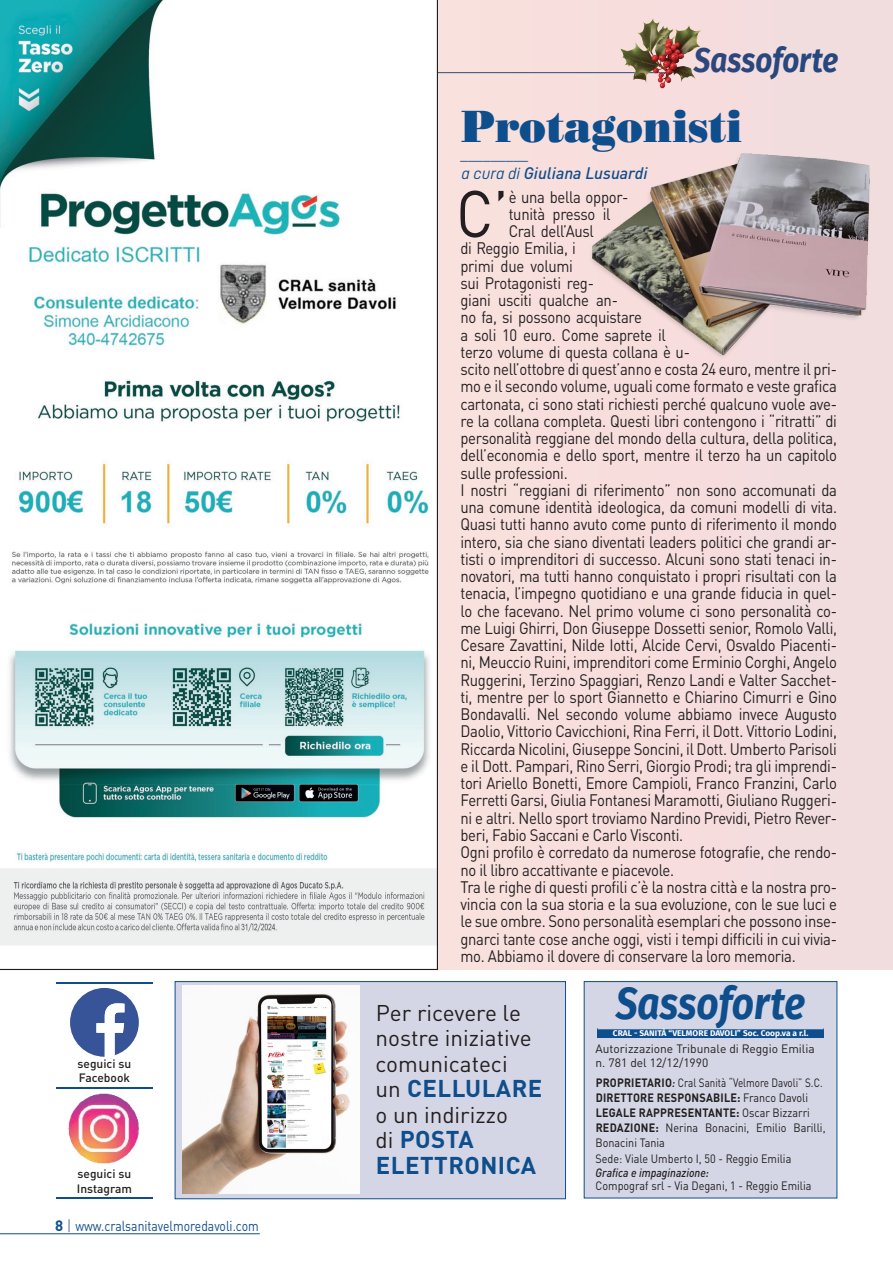
<style>
.page{position:relative;width:893px;height:1263px;background:#fff}
.page>*{position:absolute;margin:0;border:0;box-sizing:border-box;transform-origin:0 0}
.t1{font:64.95px "DIN Pro";color:#231f20;scale:.9 1}
.t2{font:italic 700 45.15px "Fira Sans";color:#0f4e8c;scale:.86 1}
.t3{font:45px "Bodoni Poster";color:#0f4e8c;scale:.9 1}
.t4{font:italic 700 34.35px "Fira Sans";color:#0f4e8c;scale:.86 1}
.t5{font:700 24px/25.5px "DIN Pro";letter-spacing:.02em;color:#0f4e8c}
.t6{font:22.5px/25.5px "DIN Pro";color:#231f20}
.t7{font:16.5px "DIN Pro";letter-spacing:-.02em;color:#231f20;scale:.9 1}
.t8{font:italic 500 16.5px "DIN Pro";color:#0f4e8c}
.t9{font:16.5px "D DIN Italic";color:#0f4e8c}
.t10{font:14.25px "DIN Pro";color:#0f4e8c;scale:.85 1}
.t11{font:12px/15px "DIN Pro";color:#231f20;scale:.82 1}
.t12{font:12px "DIN Pro";color:#231f20;scale:.9 1}
.t13{font:12px/14.4px "DIN Pro";color:#231f20}
.t14{font:500 12px/14.4px "DIN Pro";color:#231f20}
.t15{font:italic 500 12px "DIN Pro";color:#231f20;scale:.9 1}
.t16{font:700 8.25px "Fira Sans";letter-spacing:.01em;color:#fff}
.s1{font-family:"DIN";font-weight:700;font-size:14.85px}
.s2{font-weight:300;font-size:14.85px}
.s3{font-family:"D DIN Italic";font-weight:400;font-style:normal}
.s4{font-weight:400;font-size:22.5px;color:#231f20}
.s5{font-weight:700}
.s6{font-weight:500;font-style:italic}
</style>
<div class="page">
<hr style="left:0;top:72px;width:691px;height:1px;background:#0f4e8c">
<hr style="left:0;top:1233px;width:260px;height:1px;background:#0f4e8c">
<div style="left:439px;top:0;width:454px;height:969px;background:#f7dedd"></div>
<img style="left:592px;top:153px;width:278px;height:204px">
<svg style="left:0;top:0;width:438px;height:970px"></svg>
<div style="left:584px;top:981px;width:253px;height:217px;background:#d4d6e5"></div>
<div style="left:597px;top:1028px;width:227px;height:10px;background:#0f4e8c"></div>
<hr style="left:597px;top:1028px;width:227px;height:1px;background:#fff">
<div style="left:175px;top:981px;width:391px;height:218px;background:#d4d6e5;border:1px solid #0f4e8c"></div>
<hr style="left:56px;top:982px;width:96px;height:1px;background:#0f4e8c">
<hr style="left:56px;top:1087px;width:96px;height:1px;background:#0f4e8c">
<svg style="left:70px;top:988px;width:69px;height:69px"></svg>
<img style="left:183px;top:985px;width:176px;height:209px">
<hr style="left:56px;top:1198px;width:96px;height:1px;background:#0f4e8c">
<img style="left:69px;top:1093px;width:71px;height:71px">
<p class="t14" style="left:78px;top:1055px;width:55px">seguici su<br>Facebook</p>
<p class="t14" style="left:77px;top:1165px;width:57px">seguici su<br>Instagram</p>
<p class="t10" style="left:55px;top:1215px;width:241px"><span class="s1">8</span> <span class="s2">|</span> www.cralsanitavelmoredavoli.com</p>
<h3 class="t4" style="left:694px;top:31px;width:169px">Sassoforte</h3>
<h3 class="t3" style="left:462px;top:99px;width:313px">Protagonisti</h3>
<h1 class="t1" style="left:456px;top:163px;width:60px">C’</h1>
<p class="t7" style="left:509px;top:184px;width:135px">è una bella oppor-</p>
<p class="t9" style="left:462px;top:145px;width:69px">_________</p>
<p class="t8" style="left:462px;top:160px;width:188px"><span class="s3">a cura di</span> Giuliana Lusuardi</p>
<p class="t7" style="left:509px;top:201px;width:115px">tunità presso il</p>
<p class="t7" style="left:509px;top:218px;width:96px">Cral dell’Ausl</p>
<p class="t7" style="left:460px;top:235px;width:130px">di Reggio Emilia, i</p>
<p class="t7" style="left:460px;top:253px;width:127px">primi due volumi</p>
<p class="t7" style="left:460px;top:270px;width:150px">sui Protagonisti reg-</p>
<p class="t7" style="left:460px;top:287px;width:177px">giani usciti qualche an-</p>
<p class="t7" style="left:460px;top:304px;width:203px">no fa, si possono acquistare</p>
<p class="t7" style="left:460px;top:322px;width:230px">a soli 10 euro. Come saprete il</p>
<p class="t7" style="left:460px;top:339px;width:257px">terzo volume di questa collana è u-</p>
<p class="t7" style="left:460px;top:356px;width:420px">scito nell’ottobre di quest’anno e costa 24 euro, mentre il pri-</p>
<p class="t7" style="left:460px;top:373px;width:420px">mo e il secondo volume, uguali come formato e veste grafica</p>
<p class="t7" style="left:460px;top:391px;width:420px">cartonata, ci sono stati richiesti perché qualcuno vuole ave-</p>
<p class="t7" style="left:460px;top:408px;width:420px">re la collana completa. Questi libri contengono i “ritratti” di</p>
<p class="t7" style="left:460px;top:425px;width:420px">personalità reggiane del mondo della cultura, della politica,</p>
<p class="t7" style="left:460px;top:442px;width:420px">dell’economia e dello sport, mentre il terzo ha un capitolo</p>
<p class="t7" style="left:460px;top:460px;width:121px">sulle professioni.</p>
<p class="t7" style="left:460px;top:477px;width:420px">I nostri “reggiani di riferimento” non sono accomunati da</p>
<p class="t7" style="left:460px;top:494px;width:420px">una comune identità ideologica, da comuni modelli di vita.</p>
<p class="t7" style="left:460px;top:511px;width:420px">Quasi tutti hanno avuto come punto di riferimento il mondo</p>
<p class="t7" style="left:460px;top:529px;width:420px">intero, sia che siano diventati leaders politici che grandi ar-</p>
<p class="t7" style="left:460px;top:546px;width:420px">tisti o imprenditori di successo. Alcuni sono stati tenaci in-</p>
<p class="t7" style="left:460px;top:563px;width:420px">novatori, ma tutti hanno conquistato i propri risultati con la</p>
<p class="t7" style="left:460px;top:580px;width:420px">tenacia, l’impegno quotidiano e una grande fiducia in quel-</p>
<p class="t7" style="left:460px;top:598px;width:420px">lo che facevano. Nel primo volume ci sono personalità co-</p>
<p class="t7" style="left:460px;top:615px;width:420px">me Luigi Ghirri, Don Giuseppe Dossetti senior, Romolo Valli,</p>
<p class="t7" style="left:460px;top:632px;width:420px">Cesare Zavattini, Nilde Iotti, Alcide Cervi, Osvaldo Piacenti-</p>
<p class="t7" style="left:460px;top:649px;width:420px">ni, Meuccio Ruini, imprenditori come Erminio Corghi, Angelo</p>
<p class="t7" style="left:460px;top:667px;width:420px">Ruggerini, Terzino Spaggiari, Renzo Landi e Valter Sacchet-</p>
<p class="t7" style="left:460px;top:684px;width:420px">ti, mentre per lo sport Giannetto e Chiarino Cimurri e Gino</p>
<p class="t7" style="left:460px;top:701px;width:420px">Bondavalli. Nel secondo volume abbiamo invece Augusto</p>
<p class="t7" style="left:460px;top:718px;width:420px">Daolio, Vittorio Cavicchioni, Rina Ferri, il Dott. Vittorio Lodini,</p>
<p class="t7" style="left:460px;top:736px;width:420px">Riccarda Nicolini, Giuseppe Soncini, il Dott. Umberto Parisoli</p>
<p class="t7" style="left:460px;top:753px;width:420px">e il Dott. Pampari, Rino Serri, Giorgio Prodi; tra gli imprendi-</p>
<p class="t7" style="left:460px;top:770px;width:420px">tori Ariello Bonetti, Emore Campioli, Franco Franzini, Carlo</p>
<p class="t7" style="left:460px;top:787px;width:420px">Ferretti Garsi, Giulia Fontanesi Maramotti, Giuliano Ruggeri-</p>
<p class="t7" style="left:460px;top:805px;width:420px">ni e altri. Nello sport troviamo Nardino Previdi, Pietro Rever-</p>
<p class="t7" style="left:460px;top:822px;width:249px">beri, Fabio Saccani e Carlo Visconti.</p>
<p class="t7" style="left:460px;top:839px;width:420px">Ogni profilo è corredato da numerose fotografie, che rendo-</p>
<p class="t7" style="left:460px;top:856px;width:239px">no il libro accattivante e piacevole.</p>
<p class="t7" style="left:460px;top:874px;width:420px">Tra le righe di questi profili c’è la nostra città e la nostra pro-</p>
<p class="t7" style="left:460px;top:891px;width:420px">vincia con la sua storia e la sua evoluzione, con le sue luci e</p>
<p class="t7" style="left:460px;top:908px;width:420px">le sue ombre. Sono personalità esemplari che possono inse-</p>
<p class="t7" style="left:460px;top:925px;width:420px">gnarci tante cose anche oggi, visti i tempi difficili in cui vivia-</p>
<p class="t7" style="left:460px;top:943px;width:374px">mo. Abbiamo il dovere di conservare la loro memoria.</p>
<h3 class="t6" style="left:376px;top:998px;width:147px">Per ricevere le</h3>
<h3 class="t6" style="left:376px;top:1023px;width:158px">nostre iniziative comunicateci</h3>
<h3 class="t5" style="left:376px;top:1073px;width:168px"><span class="s4">un</span> CELLULARE</h3>
<h3 class="t6" style="left:376px;top:1100px;width:134px">o un indirizzo</h3>
<h3 class="t5" style="left:376px;top:1124px;width:162px"><span class="s4">di</span> POSTA<br>ELETTRONICA</h3>
<h2 class="t2" style="left:616px;top:965px;width:222px">Sassoforte</h2>
<p class="t16" style="left:613px;top:1026px;width:197px">CRAL - SANITÀ “VELMORE DAVOLI” Soc. Coop.va a r.l.</p>
<p class="t13" style="left:596px;top:1040px;width:221px">Autorizzazione Tribunale di Reggio Emilia n. 781 del 12/12/1990</p>
<p class="t11" style="left:596px;top:1074px;width:282px"><span class="s5">PROPRIETARIO</span><span class="s6">:</span> Cral Sanità “Velmore Davoli” S.C.<br><span class="s5">DIRETTORE RESPONSABILE:</span> Franco Davoli <span class="s5">LEGALE RAPPRESENTANTE:</span> Oscar Bizzarri <span class="s5">REDAZIONE:</span> Nerina Bonacini, Emilio Barilli, Bonacini Tania</p>
<p class="t12" style="left:596px;top:1150px;width:219px">Sede: Viale Umberto I, 50 - Reggio Emilia</p>
<p class="t15" style="left:596px;top:1163px;width:128px">Grafica e impaginazione:</p>
<p class="t12" style="left:596px;top:1177px;width:241px">Compograf srl - Via Degani, 1 - Reggio Emilia</p>
</div>
